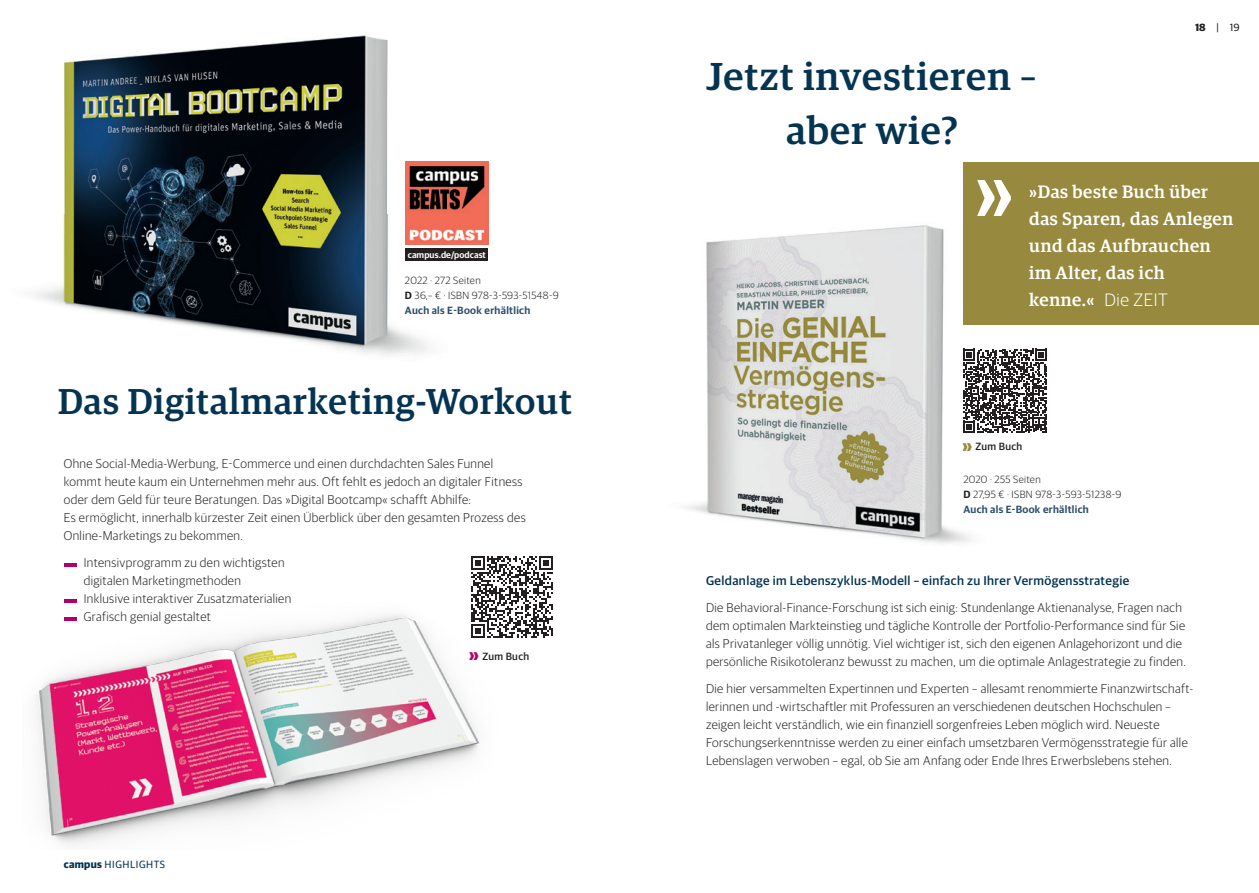
<style>
.page{position:relative;width:1259px;height:893px;background:#fff}
.page>*{position:absolute;margin:0;border:0;box-sizing:border-box;transform-origin:0 0}
.t1{font:500 39px/54px "Guardian Egyp";letter-spacing:.03em;color:#053453;text-align:center}
.t2{font:500 36px "Guardian Egyp";letter-spacing:.03em;color:#053453}
.t3{font:500 18px/27px "Guardian Egyp";letter-spacing:.03em;color:#fff}
.t4{font:300 12.75px/18px "Guardian Sans";letter-spacing:.03em;color:#231f20}
.t5{font:500 12.75px "Guardian Sans";letter-spacing:.03em;color:#053453}
.t6{font:300 10.5px/15px "Guardian Sans";letter-spacing:.03em;color:#231f20}
.t7{font:10.5px "Guardian Sans";letter-spacing:.05em;color:#053453}
.t8{font:500 10.5px "Guardian Sans";letter-spacing:.03em;color:#231f20}
.t9{font:10.5px "Guardian Sans";color:#231f20}
.t10{font:600 9px "Guardian Sans";letter-spacing:.01em;color:#fff}
.s1{font-weight:600}
.s2{font-weight:600;color:#2e4e6b}
.s3{font-weight:700}
.s4{font-weight:700;font-size:19.5px;color:#b0016a}
.s5{font-family:"Guardian Sans";font-weight:300}
.s6{font-weight:700;font-size:19.5px;color:#97893d}
</style>
<div class="page">
<img style="left:685px;top:225px;width:308px;height:319px">
<div style="left:956px;top:342px;width:98px;height:98px;background:#fff"></div>
<svg style="left:963px;top:349px;width:84px;height:84px"></svg>
<div style="left:963px;top:162px;width:296px;height:162px;background:#97893d"></div>
<svg style="left:977px;top:180px;width:34px;height:36px"></svg>
<img style="left:33px;top:35px;width:396px;height:321px">
<svg style="left:64px;top:564px;width:13px;height:3px"></svg>
<div style="left:401px;top:157px;width:92px;height:108px;background:#fff"></div>
<img style="left:405px;top:161px;width:83px;height:83px">
<div style="left:405px;top:248px;width:83px;height:13px;background:#231f20"></div>
<img style="left:36px;top:599px;width:444px;height:246px">
<div style="left:463px;top:548px;width:98px;height:98px;background:#fff"></div>
<svg style="left:471px;top:556px;width:82px;height:82px"></svg>
<p class="t10" style="left:408px;top:248px;width:80px">campus.de/podcast</p>
<p class="t6" style="left:405px;top:273px;width:155px">2022 · 272 Seiten<br><span class="s1">D</span> 36,– € · ISBN 978-3-593-51548-9<br><span class="s2">Auch als E-Book erhältlich</span></p>
<h2 class="t2" style="left:58px;top:376px;width:515px">Das Digitalmarketing-Workout</h2>
<p class="t4" style="left:64px;top:454px;width:463px">Ohne Social-Media-Werbung, E-Commerce und einen durchdachten Sales Funnel kommt heute kaum ein Unternehmen mehr aus. Oft fehlt es jedoch an digitaler Fitness oder dem Geld für teure Beratungen. Das »Digital Bootcamp« schafft Abhilfe:<br>Es ermöglicht, innerhalb kürzester Zeit einen Überblick über den gesamten Prozess des Online-Marketings zu bekommen.</p>
<p class="t4" style="left:84px;top:553px;width:209px">Intensivprogramm zu den wichtigsten digitalen Marketingmethoden<br>Inklusive interaktiver Zusatzmaterialien Grafisch genial gestaltet</p>
<p class="t7" style="left:64px;top:857px;width:103px"><span class="s3">campus</span> HIGHLIGHTS</p>
<p class="t8" style="left:469px;top:648px;width:62px"><span class="s4">»</span> Zum Buch</p>
<h1 class="t1" style="left:706px;top:46px;width:331px">Jetzt investieren – aber wie?</h1>
<p class="t9" style="left:1195px;top:20px;width:46px"><span class="s3">18</span> | 19</p>
<h3 class="t3" style="left:1029px;top:177px;width:205px">»Das beste Buch über das Sparen, das Anlegen und das Aufbrauchen im Alter, das ich kenne.« <span class="s5">Die ZEIT</span></h3>
<p class="t8" style="left:962px;top:439px;width:62px"><span class="s6">»</span> Zum Buch</p>
<p class="t6" style="left:963px;top:471px;width:160px">2020 · 255 Seiten<br><span class="s1">D</span> 27,95 € · ISBN 978-3-593-51238-9<br><span class="s2">Auch als E-Book erhältlich</span></p>
<p class="t5" style="left:706px;top:571px;width:425px">Geldanlage im Lebenszyklus-Modell – einfach zu Ihrer Vermögensstrategie</p>
<p class="t4" style="left:706px;top:598px;width:481px">Die Behavioral-Finance-Forschung ist sich einig: Stundenlange Aktienanalyse, Fragen nach dem optimalen Markteinstieg und tägliche Kontrolle der Portfolio-Performance sind für Sie als Privatanleger völlig unnötig. Viel wichtiger ist, sich den eigenen Anlagehorizont und die persönliche Risikotoleranz bewusst zu machen, um die optimale Anlagestrategie zu finden.</p>
<p class="t4" style="left:706px;top:679px;width:489px">Die hier versammelten Expertinnen und Experten – allesamt renommierte Finanzwirtschaft&shy;lerinnen und -wirtschaftler mit Professuren an verschiedenen deutschen Hochschulen – zeigen leicht verständlich, wie ein finanziell sorgenfreies Leben möglich wird. Neueste Forschungserkenntnisse werden zu einer einfach umsetzbaren Vermögensstrategie für alle Lebenslagen verwoben – egal, ob Sie am Anfang oder Ende Ihres Erwerbslebens stehen.</p>
</div>
